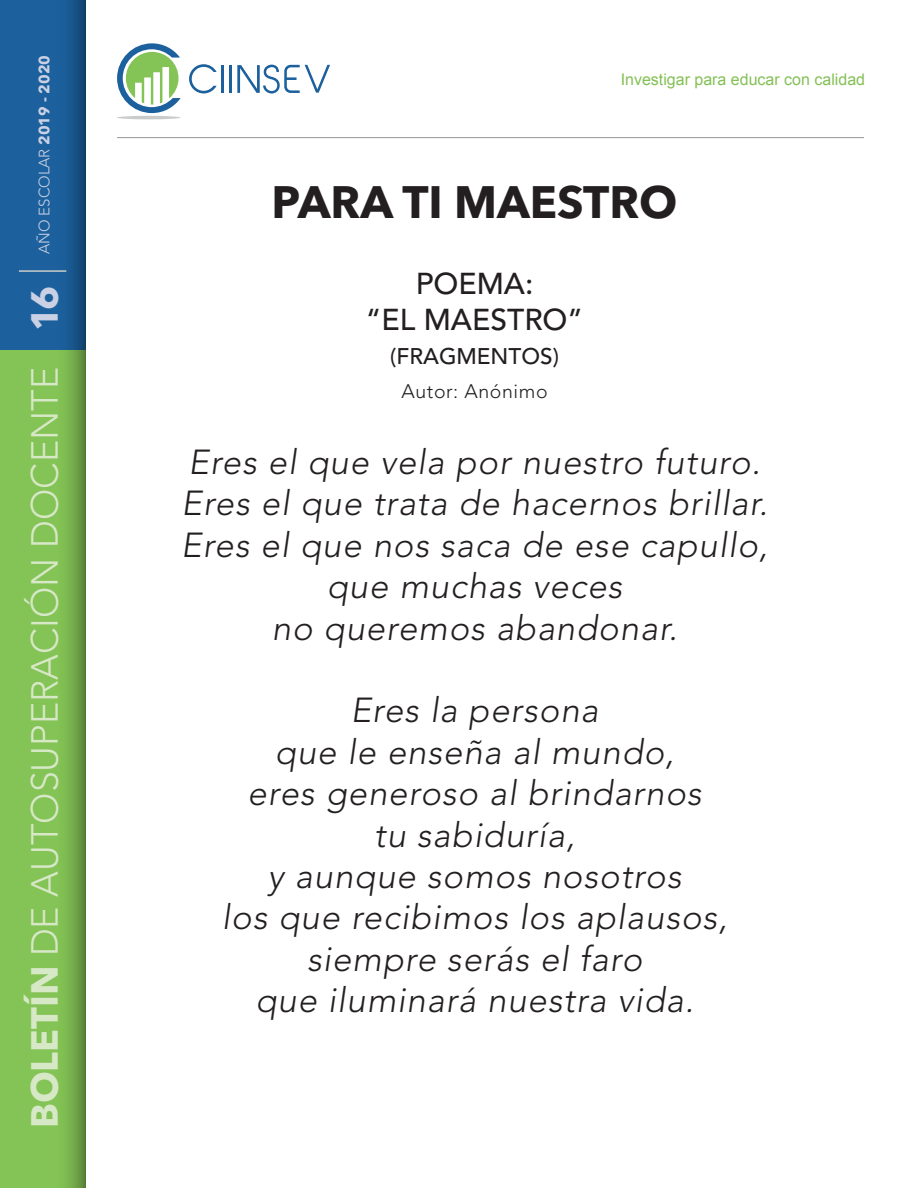
<style>
.page{position:relative;width:918px;height:1188px;background:#fff}
.page>*{position:absolute;margin:0;border:0;box-sizing:border-box;transform-origin:0 0}
.t1{font:700 45px "Avenir Next LT Pro";letter-spacing:-.005em;color:#231f20}
.t2{font:300 37.5px "Avenir LT Std";color:#d7e8c7}
.t3{font:italic 300 34.5px/41.4px "Avenir LT Std";letter-spacing:.03em;color:#231f20;text-align:center}
.t4{font:500 30px/36px "Avenir LT Std";color:#231f20}
.t5{font:500 22.5px "Avenir LT Std";color:#231f20}
.t6{font:300 19.5px "Avenir LT Std";color:#231f20}
.t7{font:16.05px "Arial";color:#84c056}
.t8{font:300 15px "Avenir LT Std";color:#cad1e4}
.s1{font-family:"Avenir Next LT Pro";font-weight:700}
.s2{font-family:"Avenir Next LT Pro";font-weight:700;color:#cad1e4}
</style>
<div class="page">
<svg style="left:117px;top:43px;width:64px;height:70px"></svg>
<hr style="left:117px;top:116px;width:64px;height:3px;background:#cacccb;border-radius:50%">
<hr style="left:221px;top:65px;width:3px;height:28px;background:#1c619d">
<hr style="left:229px;top:65px;width:3px;height:28px;background:#1c619d">
<svg style="left:237px;top:65px;width:93px;height:28px"></svg>
<svg style="left:189px;top:64px;width:28px;height:29px"></svg>
<div style="left:0;top:350px;width:85px;height:838px;background:#84c355"></div>
<div style="left:0;top:0;width:85px;height:350px;background:#1c619d"></div>
<svg style="left:66px;top:0;width:19px;height:1188px"></svg>
<hr style="left:117px;top:137px;width:747px;height:1px;background:#939598">
<hr style="left:19px;top:270px;width:47px;height:2px;background:#cacccb">
<p class="t8" style="left:35px;top:254px;width:200px;rotate:-90deg">año escolar <span class="s1">2019 - 2020</span></p>
<p class="t2" style="left:23px;top:1128px;width:844px;rotate:-90deg"><span class="s1">Boletín</span> de Autosuperación Docente <span class="s2">16</span></p>
<p class="t7" style="left:621px;top:69px;width:246px">Investigar para educar con calidad</p>
<h1 class="t1" style="left:272px;top:175px;width:344px">PARA TI MAESTRO</h1>
<p class="t4" style="left:366px;top:266px;width:169px;text-indent:50px">POEMA: “EL MAE</p>
<p class="t4" style="left:490px;top:302px;width:94px">STRO”</p>
<p class="t5" style="left:390px;top:343px;width:170px">(FRAGME NTOS)</p>
<p class="t6" style="left:402px;top:380px;width:148px">Autor: Anónimo</p>
<p class="t3" style="left:181px;top:442px;width:588px">Eres el que vela por nuestro futuro.<br>Eres el que trata de hacernos brillar.<br>Eres el que nos saca de ese capullo, que muchas veces<br>no queremos abandonar.</p>
<p class="t3" style="left:222px;top:690px;width:507px">Eres la persona<br>que le enseña al mundo,<br>eres generoso al brindarnos<br>tu sabiduría,<br>y aunque somos nosotros<br>los que recibimos los aplausos, siempre serás el faro<br>que iluminará nuestra vida.</p>
</div>
